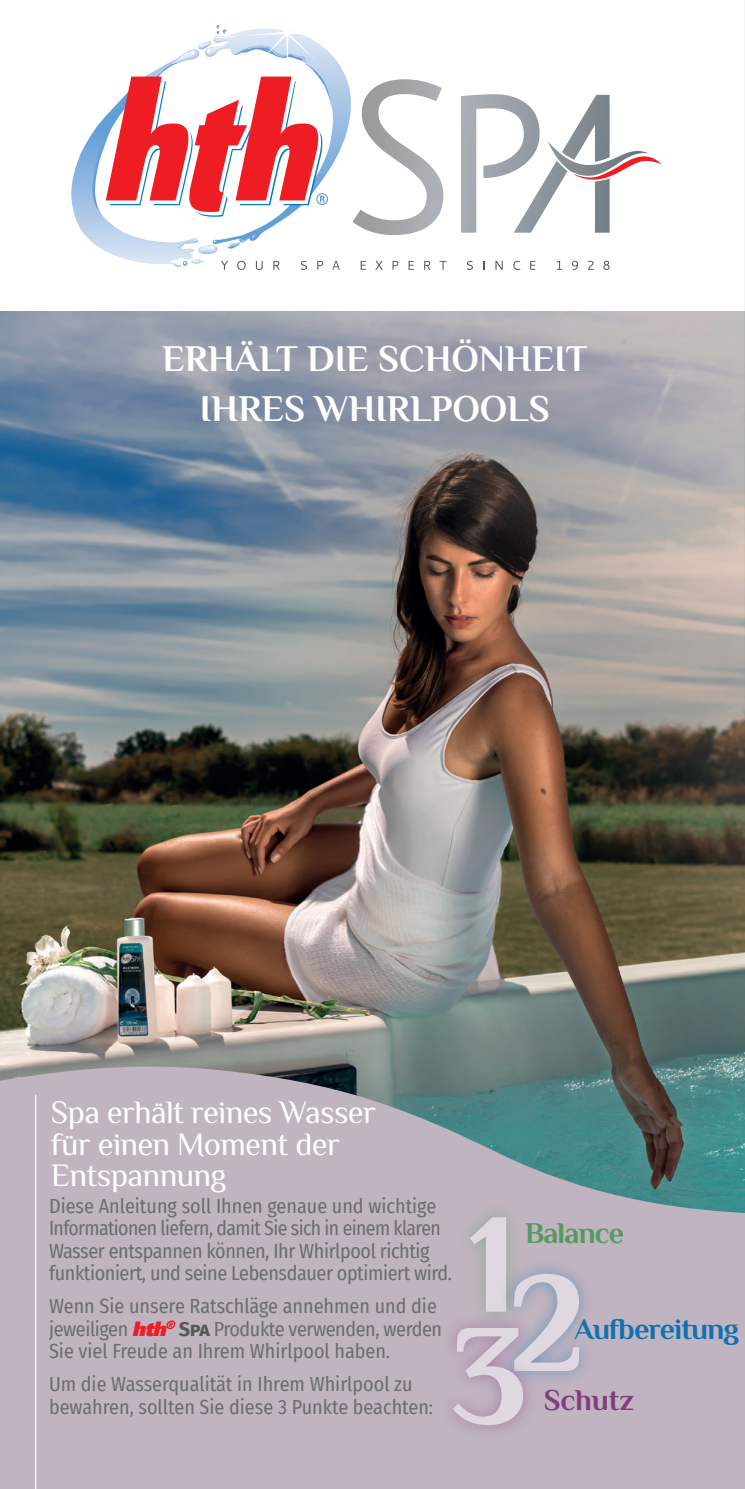
<style>
.page{position:relative;width:745px;height:1489px;background:#fff}
.page>*{position:absolute;margin:0;border:0;box-sizing:border-box;transform-origin:0 0}
.t1{font:700 37.5px/50px "Philosopher POL";color:#fff;text-align:center}
.t2{font:32.5px/31.2px "Philosopher POL";letter-spacing:-.02em;color:#fff}
.t3{font:700 30px "Philosopher POL";letter-spacing:-.03em;color:#0e71b2}
.t4{font:700 30px "Philosopher POL";letter-spacing:-.03em;color:#529a5e}
.t5{font:700 30px "Philosopher POL";color:#803d7b}
.t6{font:20px/22.5px "Fira Sans Condensed";color:#6c6d70}
.t7{font:20px/22.5px "Fira Sans Condensed";letter-spacing:-.02em;color:#6c6d70}
.s1{font-family:"Univers LT Std X Black Obl";color:#ee1d23}
.s2{font-family:"Fira Sans";font-weight:700;color:#57585a}
</style>
<div class="page">
<img style="left:0;top:312px;width:744px;height:747px">
<svg style="left:0;top:1059px;width:744px;height:429px;background:#aeabb4"></svg>
<svg style="left:461px;top:94px;width:200px;height:139px"></svg>
<svg style="left:71px;top:25px;width:375px;height:245px"></svg>
<svg style="left:467px;top:261px;width:5px;height:9px"></svg>
<svg style="left:495px;top:261px;width:7px;height:9px"></svg>
<svg style="left:513px;top:261px;width:7px;height:9px"></svg>
<svg style="left:530px;top:261px;width:5px;height:9px"></svg>
<svg style="left:556px;top:261px;width:5px;height:9px"></svg>
<svg style="left:572px;top:261px;width:5px;height:9px"></svg>
<svg style="left:588px;top:261px;width:5px;height:9px"></svg>
<svg style="left:603px;top:261px;width:6px;height:9px"></svg>
<hr style="left:35px;top:1094px;width:1px;height:394px;background:#fff">
<div style="left:456px;top:1202px;width:65px;height:124px;background:#bfb3bf"></div>
<div style="left:499px;top:1258px;width:94px;height:128px;background:#0e71b2;opacity:.45"></div>
<div style="left:439px;top:1312px;width:98px;height:127px;background:#803d7b;opacity:.45"></div>
<svg style="left:452px;top:1217px;width:126px;height:207px"></svg>
<img style="left:744px;top:0;width:1px;height:1338px">
<p class="t1" style="left:162px;top:334px;width:426px">ERHÄLT DIE SCHÖNHEIT<br>IHRES WHIRLPOOLS</p>
<p class="t2" style="left:51px;top:1097px;width:326px">Spa erhält reines Wasser für einen Moment der<br>Entspannung</p>
<p class="t7" style="left:49px;top:1193px;width:404px">Diese Anleitung soll Ihnen genaue und wichtige Informationen liefern, damit Sie sich in einem klaren Wasser entspannen können, Ihr Whirlpool richtig funktioniert, und seine Lebensdauer optimiert wird.</p>
<p class="t6" style="left:49px;top:1294px;width:394px">Wenn Sie unsere Ratschläge annehmen und die jeweiligen <span class="s1">hth</span><sup>®</sup> <span class="s2">Spa</span> Produkte verwenden, werden<br>Sie viel Freude an Ihrem Whirlpool haben.</p>
<p class="t6" style="left:49px;top:1372px;width:385px">Um die Wasserqualität in Ihrem Whirlpool zu bewahren, sollten Sie diese 3 Punkte beachten:</p>
<p class="t4" style="left:525px;top:1217px;width:100px">Balance</p>
<p class="t3" style="left:574px;top:1312px;width:166px">Aufbereitung</p>
<p class="t5" style="left:543px;top:1383px;width:92px">Schutz</p>
</div>
